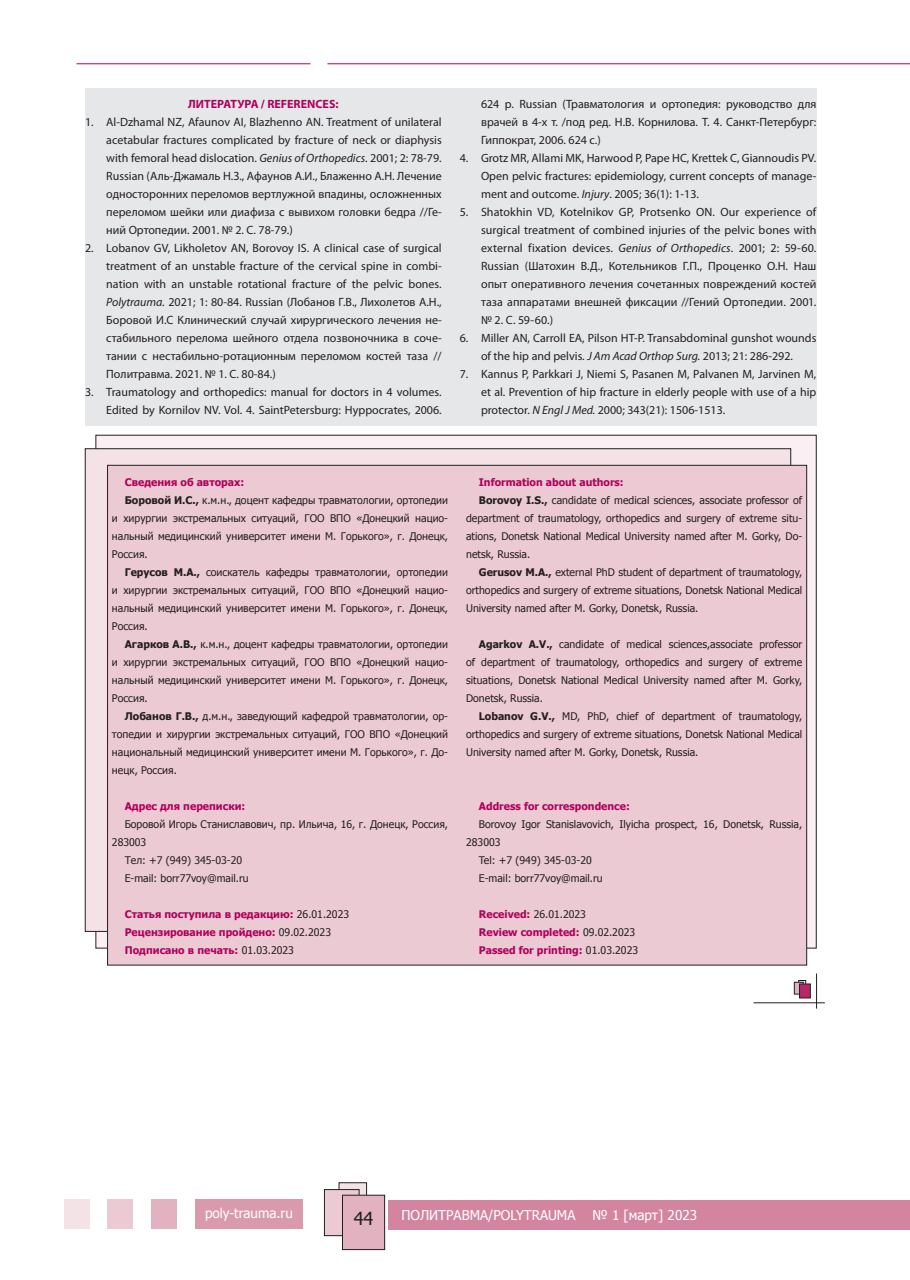
<style>
.page{position:relative;width:910px;height:1280px;background:#fff}
.page>*{position:absolute;margin:0;border:0;box-sizing:border-box;transform-origin:0 0}
.t1{font:18px "Tahoma";color:#231f20}
.t2{font:13.5px "Tahoma";color:#fff}
.t3{font:12px/18px "Myriad Pro";color:#231f20;text-align:justify}
.t4{font:700 12px "Myriad Pro";color:#b1015c}
.t5{font:10.5px/18px "Tahoma";color:#231f20;text-align:justify}
.t6{font:700 10.5px/18px "Tahoma";color:#b1015c}
.s1{font-style:italic}
.s2{font-weight:700}
.s3{font-weight:400;color:#231f20}
</style>
<div class="page">
<div style="left:196px;top:1198px;width:107px;height:30px;background:#da9aae"></div>
<div style="left:151px;top:1198px;width:25px;height:30px;background:#e3b2c1"></div>
<div style="left:107px;top:1198px;width:26px;height:30px;background:#eccad4"></div>
<div style="left:64px;top:1198px;width:25px;height:30px;background:#f5e2e7"></div>
<div style="left:389px;top:1199px;width:521px;height:30px;background:#d3859f"></div>
<div style="left:339px;top:1183px;width:28px;height:36px;background:#f5e2e7"></div>
<div style="left:339px;top:1182px;width:28px;height:37px;border:1px solid #231f20"></div>
<div style="left:324px;top:1189px;width:35px;height:47px;background:#eccad4"></div>
<div style="left:324px;top:1189px;width:35px;height:47px;border:1px solid #231f20"></div>
<div style="left:342px;top:1195px;width:43px;height:54px;background:#e3b2c1"></div>
<div style="left:342px;top:1195px;width:43px;height:55px;border:1px solid #231f20"></div>
<hr style="left:327px;top:63px;width:583px;height:1px;background:#b1015c">
<hr style="left:77px;top:63px;width:233px;height:1px;background:#b1015c">
<div style="left:85px;top:88px;width:731px;height:337px;background:#e6e7e9"></div>
<div style="left:96px;top:435px;width:720px;height:513px;background:#faf0f3"></div>
<div style="left:85px;top:449px;width:706px;height:482px;background:#f5e2e7"></div>
<div style="left:108px;top:465px;width:699px;height:500px;background:#eccad4"></div>
<div style="left:799px;top:980px;width:7px;height:10px;background:#413b3d"></div>
<div style="left:799px;top:980px;width:7px;height:10px;border:1px solid #231f20"></div>
<div style="left:794px;top:982px;width:9px;height:12px;background:#e3b2c1"></div>
<div style="left:794px;top:982px;width:9px;height:12px;border:1px solid #231f20"></div>
<div style="left:799px;top:984px;width:11px;height:14px;background:#b82768"></div>
<div style="left:799px;top:984px;width:11px;height:14px;border:1px solid #231f20"></div>
<hr style="left:754px;top:1002px;width:71px;height:1px;background:#231f20">
<hr style="left:816px;top:973px;width:1px;height:36px;background:#231f20">
<p class="t4" style="left:188px;top:96px;width:152px">ЛИТЕРАТУРА / REFERENCES:</p>
<p class="t3" style="left:106px;top:113px;width:337px;text-indent:-21px">1. Al-Dzhamal NZ, Afaunov AI, Blazhenno AN. Treatment of unilateral acetabular fractures complicated by fracture of neck or diaphysis with femoral head dislocation. <span class="s1">Genius of Orthopedics</span>. 2001; 2: 78-79.<br>Russian (Аль-Джамаль Н.З., Афаунов А.И., Блаженно А.Н. Лечение односторонних переломов вертлужной впадины, осложненных переломом шейки или диафиза с вывихом головки бедра //Ге&shy;ний Ортопедии. 2001. № 2. С. 78-79.)</p>
<p class="t3" style="left:106px;top:239px;width:337px;text-indent:-21px">2. Lobanov GV, Likholetov AN, Borovoy IS. A clinical case of surgical treatment of an unstable fracture of the cervical spine in combi&shy;nation with an unstable rotational fracture of the pelvic bones.<br><span class="s1">Polytrauma.</span> 2021; 1: 80-84. Russian (Лобанов Г.В., Лихолетов А.Н., Боровой И.С Клинический случай хирургического лечения не&shy;стабильного перелома шейного отдела позвоночника в соче&shy;тании с нестабильно-ротационным переломом костей таза // Политравма. 2021. № 1. С. 80-84.)</p>
<p class="t3" style="left:85px;top:383px;width:358px;text-align:right">3. Traumatology and orthopedics: manual for doctors in 4 volumes.<br>Edited by Kornilov NV. Vol. 4. SaintPetersburg: Hyppocrates, 2006.</p>
<p class="t3" style="left:481px;top:95px;width:337px">624 p. Russian (Травматология и ортопедия: руководство для врачей в 4-х т. /под ред. Н.В. Корнилова. Т. 4. Санкт-Петербург:<br>Гиппократ, 2006. 624 с.)</p>
<p class="t3" style="left:481px;top:149px;width:337px;text-indent:-21px">4. Grotz MR, Allami MK, Harwood P, Pape HC, Krettek C, Giannoudis PV.<br>Open pelvic fractures: epidemiology, current concepts of manage&shy;ment and outcome. <span class="s1">Injury</span>. 2005; 36(1): 1-13.</p>
<p class="t3" style="left:481px;top:203px;width:337px;text-indent:-21px">5. Shatokhin VD, Kotelnikov GP, Protsenko ON. Our experience of surgical treatment of combined injuries of the pelvic bones with external fixation devices. <span class="s1">Genius of Orthopedics</span>. 2001; 2: 59-60.<br>Russian (Шатохин В.Д., Котельников Г.П., Проценко О.Н. Наш опыт оперативного лечения сочетанных повреждений костей таза аппаратами внешней фиксации //Гений Ортопедии. 2001. № 2. С. 59-60.)</p>
<p class="t3" style="left:460px;top:329px;width:358px;text-align:center">6. Miller AN, Carroll EA, Pilson HT-P. Transabdominal gunshot wounds of the hip and pelvis. <span class="s1">J Am Acad Orthop Surg.</span> 2013; 21: 286-292.</p>
<p class="t3" style="left:481px;top:365px;width:337px;text-indent:-21px">7. Kannus P, Parkkari J, Niemi S, Pasanen M, Palvanen M, Jarvinen M, et al. Prevention of hip fracture in elderly people with use of a hip protector. <span class="s1">N Engl J Med.</span> 2000; 343(21): 1506-1513.</p>
<p class="t6" style="left:125px;top:473px;width:121px">Сведения об авторах:</p>
<p class="t5" style="left:125px;top:491px;width:325px"><span class="s2">Боровой И.С.,</span> к.м.н., доцент кафедры травматологии, ортопедии</p>
<p class="t5" style="left:112px;top:509px;width:338px">и хирургии экстремальных ситуаций, ГОО ВПО «Донецкий нацио-</p>
<p class="t5" style="left:112px;top:527px;width:338px">нальный медицинский университет имени М. Горького», г. Донецк,</p>
<p class="t5" style="left:112px;top:545px;width:37px">Россия.</p>
<p class="t5" style="left:125px;top:563px;width:325px"><span class="s2">Герусов М.А.,</span> соискатель кафедры травматологии, ортопедии</p>
<p class="t5" style="left:112px;top:581px;width:338px">и хирургии экстремальных ситуаций, ГОО ВПО «Донецкий нацио-</p>
<p class="t5" style="left:112px;top:599px;width:338px">нальный медицинский университет имени М. Горького», г. Донецк,</p>
<p class="t5" style="left:112px;top:617px;width:37px">Россия.</p>
<p class="t5" style="left:125px;top:635px;width:325px"><span class="s2">Агарков А.В.,</span> к.м.н., доцент кафедры травматологии, ортопедии</p>
<p class="t5" style="left:112px;top:653px;width:338px">и хирургии экстремальных ситуаций, ГОО ВПО «Донецкий нацио-</p>
<p class="t5" style="left:112px;top:671px;width:338px">нальный медицинский университет имени М. Горького», г. Донецк,</p>
<p class="t5" style="left:112px;top:689px;width:37px">Россия.</p>
<p class="t5" style="left:125px;top:707px;width:325px"><span class="s2">Лобанов Г.В.,</span> д.м.н., заведующий кафедрой травматологии, ор-</p>
<p class="t5" style="left:112px;top:725px;width:338px">топедии и хирургии экстремальных ситуаций, ГОО ВПО «Донецкий</p>
<p class="t5" style="left:112px;top:743px;width:338px">национальный медицинский университет имени М. Горького», г. До-</p>
<p class="t5" style="left:112px;top:761px;width:66px">нецк, Россия.</p>
<p class="t6" style="left:125px;top:796px;width:122px">Адрес для переписки:</p>
<p class="t5" style="left:125px;top:815px;width:325px">Боровой Игорь Станиславович, пр. Ильича, 16, г. Донецк, Россия,</p>
<p class="t5" style="left:112px;top:833px;width:36px">283003</p>
<p class="t5" style="left:125px;top:851px;width:119px">Тел: +7 (949) 345-03-20</p>
<p class="t5" style="left:125px;top:869px;width:125px">E-mail: borr77voy@mail.ru</p>
<p class="t6" style="left:125px;top:904px;width:226px">Статья поступила в редакцию: <span class="s3">26.01.2023<br></span>Рецензирование пройдено: <span class="s3">09.02.2023<br></span>Подписано в печать: <span class="s3">01.03.2023</span></p>
<p class="t6" style="left:479px;top:472px;width:146px">Information about authors:</p>
<p class="t5" style="left:479px;top:491px;width:325px"><span class="s2">Borovoy I.S.,</span> candidate of medical sciences, associate professor of</p>
<p class="t5" style="left:466px;top:509px;width:338px">department of traumatology, orthopedics and surgery of extreme situ-</p>
<p class="t5" style="left:466px;top:527px;width:338px">ations, Donetsk National Medical University named after M. Gorky, Do-</p>
<p class="t5" style="left:466px;top:545px;width:66px">netsk, Russia.</p>
<p class="t5" style="left:479px;top:563px;width:325px"><span class="s2">Gerusov M.A.,</span> external PhD student of department of traumatology,</p>
<p class="t5" style="left:466px;top:581px;width:338px">orthopedics and surgery of extreme situations, Donetsk National Medical</p>
<p class="t5" style="left:466px;top:599px;width:234px">University named after M. Gorky, Donetsk, Russia.</p>
<p class="t5" style="left:466px;top:635px;width:338px;text-indent:13px"><span class="s2">Agarkov A.V.,</span> candidate of medical sciences,associate professor of department of traumatology, orthopedics and surgery of extreme situations, Donetsk National Medical University named after M. Gorky, Donetsk, Russia.</p>
<p class="t5" style="left:466px;top:707px;width:338px;text-indent:13px"><span class="s2">Lobanov G.V.,</span> MD, PhD, chief of department of traumatology, orthopedics and surgery of extreme situations, Donetsk National Medical University named after M. Gorky, Donetsk, Russia.</p>
<p class="t6" style="left:479px;top:796px;width:152px">Address for correspondence:</p>
<p class="t5" style="left:479px;top:815px;width:325px">Borovoy Igor Stanislavovich, Ilyicha prospect, 16, Donetsk, Russia,</p>
<p class="t5" style="left:466px;top:833px;width:36px">283003</p>
<p class="t5" style="left:479px;top:851px;width:114px">Tel: +7 (949) 345-03-20</p>
<p class="t5" style="left:479px;top:869px;width:125px">E-mail: borr77voy@mail.ru</p>
<p class="t6" style="left:479px;top:904px;width:161px">Received: <span class="s3">26.01.2023<br></span>Review completed: <span class="s3">09.02.2023<br></span>Passed for printing: <span class="s3">01.03.2023</span></p>
<p class="t2" style="left:205px;top:1204px;width:89px">poly-trauma.ru</p>
<h1 class="t1" style="left:354px;top:1206px;width:21px">44</h1>
<p class="t2" style="left:401px;top:1206px;width:176px">ПОЛИТРАВМА/POLYTRAUMA</p>
<p class="t2" style="left:592px;top:1206px;width:106px">№ 1 [март] 2023</p>
</div>
